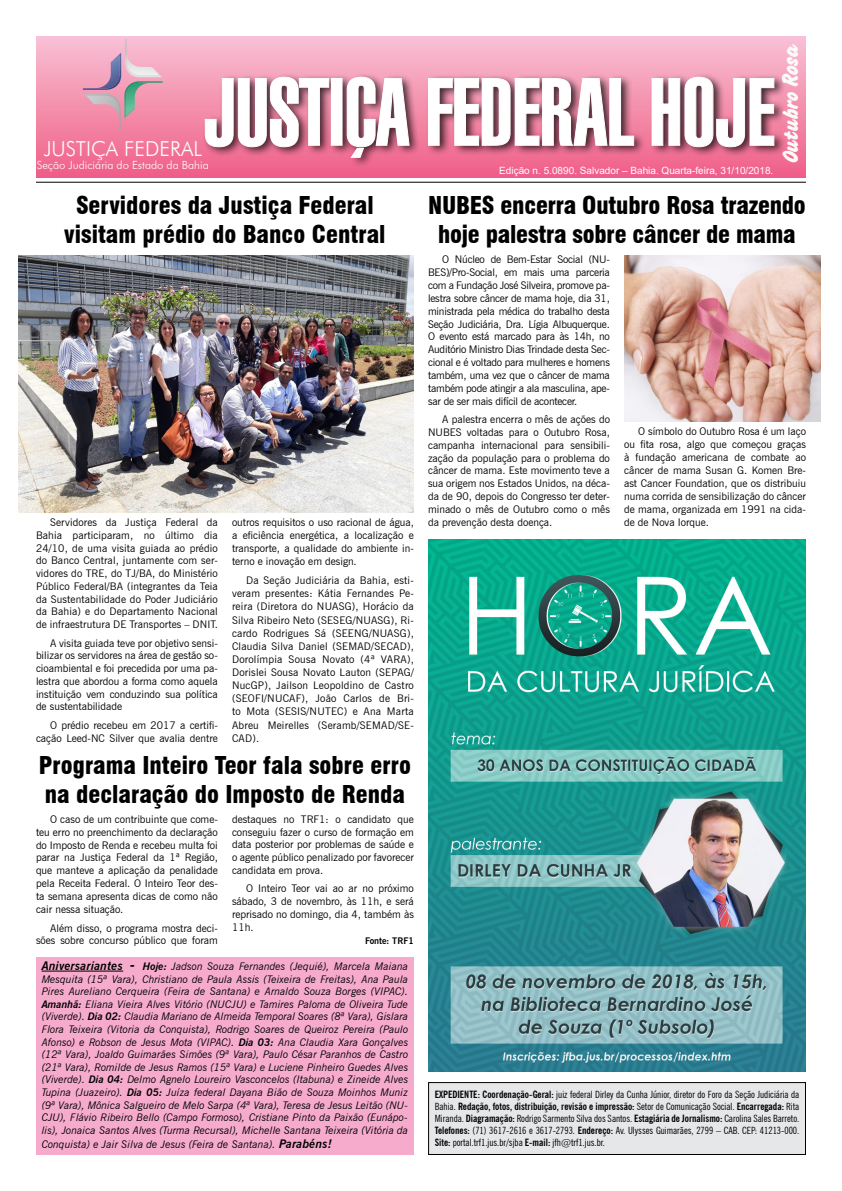
<style>
.page{position:relative;width:842px;height:1191px;background:#fff}
.page>*{position:absolute;margin:0;border:0;box-sizing:border-box;transform-origin:0 0}
.t1{font:900 extra-condensed 92.6px "Swiss 911 BT";color:#fff;scale:1.08 1}
.t2{font:900 condensed 24px/28.8px "Swiss 721 BT";color:#000;text-align:center}
.t3{font:800 23px "Challenge";color:#fafafa}
.t4{font:300 20.6px "Futura BT";color:#fff}
.t5{font:300 11.3px "Futura BT";color:#fff}
.t6{font:10.5px/12.8px "News Gothic BT";color:#000;text-align:justify}
.t7{font:italic 10.5px/12.6px "News Gothic BT";color:#000;text-align:justify}
.t8{font:condensed 10px/12px "News Gothic BT";color:#000;text-align:justify}
.t9{font:10px "Arial";color:#fff}
.t10{font:700 9px "News Gothic BT";color:#000}
.s1{font-size:24px}
.s2{font-weight:700;font-size:12px}
.s3{font-weight:700;font-size:16px}
.s4{font-weight:700}
</style>
<div class="page">
<hr style="left:36px;top:182px;width:770px;height:1px;background:#000">
<div style="left:429px;top:1082px;width:376px;height:72px;background:#e6e7e8"></div>
<div style="left:428px;top:1082px;width:378px;height:73px;border:1px solid #000"></div>
<div style="left:36px;top:957px;width:378px;height:198px;background:#f6abcc"></div>
<hr style="left:42px;top:970px;width:81px;height:1px;background:#000">
<div style="left:36px;top:36px;width:770px;height:141px;background:linear-gradient(to bottom,#f8c1d5,#f05f87)"></div>
<div style="left:202px;top:73px;width:584px;height:95px;background:#000;opacity:.75"></div>
<svg style="left:205px;top:77px;width:124px;height:70px;background:#a06979"></svg>
<div style="left:331px;top:79px;width:11px;height:66px;border:1px solid #fff"></div>
<svg style="left:347px;top:77px;width:63px;height:81px;background:#9e6475"></svg>
<svg style="left:428px;top:78px;width:206px;height:68px;background:#9b6776"></svg>
<svg style="left:652px;top:77px;width:122px;height:70px;background:#9b6776"></svg>
<img style="left:160px;top:81px;width:3px;height:37px">
<img style="left:160px;top:39px;width:2px;height:38px">
<svg style="left:83px;top:39px;width:77px;height:93px;background:#dea4ba"></svg>
<img style="left:84px;top:94px;width:37px;height:38px">
<img style="left:428px;top:539px;width:378px;height:532px">
<img style="left:624px;top:255px;width:196px;height:166px">
<img style="left:19px;top:255px;width:395px;height:257px">
<h3 class="t3" style="left:777px;top:163px;width:121px;rotate:-90deg">Outubro <span class="s1">Rosa</span></h3>
<h1 class="t1" style="left:204px;top:62px;width:530px">JUSTIÇA FEDERAL HOJE</h1>
<h3 class="t4" style="left:44px;top:136px;width:160px">JUSTIÇA FEDERAL</h3>
<p class="t5" style="left:37px;top:158px;width:174px">Seção Judiciária do Estado da Bahia</p>
<h2 class="t2" style="left:64px;top:191px;width:323px">Servidores da Justiça Federal visitam prédio do Banco Central</h2>
<p class="t9" style="left:499px;top:164px;width:276px">Edição n. 5.0890. Salvador – Bahia. Quarta-feira, 31/10/2018.</p>
<h2 class="t2" style="left:428px;top:191px;width:379px">NUBES encerra Outubro Rosa trazendo hoje palestra sobre câncer de mama</h2>
<p class="t6" style="left:36px;top:516px;width:183px;text-indent:14px">Servidores da Justiça Federal da Bahia participaram, no último dia 24/10, de uma visita guiada ao prédio do Banco Central, juntamente com ser&shy;vidores do TRE, do TJ/BA, do Ministério Público Federal/BA (integrantes da Teia da Sustentabilidade do Poder Judiciário da Bahia) e do Departamento Nacional de infraestrutura DE Transportes – DNIT.</p>
<p class="t6" style="left:36px;top:636px;width:183px;text-indent:14px">A visita guiada teve por objetivo sensi&shy;bilizar os servidores na área de gestão so&shy;cioambiental e foi precedida por uma pa&shy;lestra que abordou a forma como aquela instituição vem conduzindo sua política de sustentabilidade</p>
<p class="t6" style="left:36px;top:718px;width:183px;text-align:right">O prédio recebeu em 2017 a certifi&shy;cação Leed-NC Silver que avalia dentre</p>
<p class="t6" style="left:232px;top:515px;width:183px;line-height:13.1px">outros requisitos o uso racional de água, a eficiência energética, a localização e transporte, a qualidade do ambiente in&shy;terno e inovação em design.</p>
<p class="t6" style="left:232px;top:574px;width:183px;line-height:13.1px;text-indent:14px">Da Seção Judiciária da Bahia, esti&shy;veram presentes: Kátia Fernandes Pe&shy;reira (Diretora do NUASG), Horácio da Silva Ribeiro Neto (SESEG/NUASG), Ri&shy;cardo Rodrigues Sá (SEENG/NUASG), Claudia Silva Daniel (SEMAD/SECAD), Dorolímpia Sousa Novato (4ª VARA), Dorislei Sousa Novato Lauton (SEPAG/ NucGP), Jailson Leopoldino de Castro (SEOFI/NUCAF), João Carlos de Bri&shy;to Mota (SESIS/NUTEC) e Ana Marta Abreu Meirelles (Seramb/SEMAD/SE-CAD).</p>
<h2 class="t2" style="left:39px;top:751px;width:374px;text-align:left">Programa Inteiro Teor fala sobre erro na declaração do Imposto de Renda</h2>
<p class="t6" style="left:36px;top:812px;width:183px;text-indent:14px">O caso de um contribuinte que come&shy;teu erro no preenchimento da declaração do Imposto de Renda e recebeu multa foi parar na Justiça Federal da 1ª Região, que manteve a aplicação da penalidade pela Receita Federal. O Inteiro Teor des&shy;ta semana apresenta dicas de como não cair nessa situação.</p>
<p class="t6" style="left:36px;top:921px;width:183px;text-align:right">Além disso, o programa mostra deci&shy;sões sobre concurso público que foram</p>
<p class="t6" style="left:232px;top:812px;width:183px">destaques no TRF1: o candidato que conseguiu fazer o curso de formação em data posterior por problemas de saúde e o agente público penalizado por favorecer candidata em prova.</p>
<p class="t6" style="left:232px;top:882px;width:183px;text-indent:14px">O Inteiro Teor vai ao ar no próximo sábado, 3 de novembro, às 11h, e será reprisado no domingo, dia 4, também às 11h.</p>
<p class="t10" style="left:365px;top:935px;width:50px">Fonte: TRF1</p>
<p class="t7" style="left:42px;top:959px;width:368px"><span class="s2">Aniversariantes</span> <span class="s3">-</span> <span class="s4">Hoje:</span> Jadson Souza Fernandes (Jequié), Marcela Maiana Mesquita (15ª Vara), Christiano de Paula Assis (Teixeira de Freitas), Ana Paula Pires Aureliano Cerqueira (Feira de Santana) e Arnaldo Souza Borges (VIPAC).<br><span class="s4">Amanhã:</span> Eliana Vieira Alves Vitório (NUCJU) e Tamires Paloma de Oliveira Tude (Viverde). <span class="s4">Dia 02:</span> Claudia Mariano de Almeida Temporal Soares (8ª Vara), Gislara Flora Teixeira (Vitoria da Conquista), Rodrigo Soares de Queiroz Pereira (Paulo Afonso) e Robson de Jesus Mota (VIPAC). <span class="s4">Dia 03:</span> Ana Claudia Xara Gonçalves (12ª Vara), Joaldo Guimarães Simões (9ª Vara), Paulo César Paranhos de Castro (21ª Vara), Romilde de Jesus Ramos (15ª Vara) e Luciene Pinheiro Guedes Alves (Viverde). <span class="s4">Dia 04:</span> Delmo Agnelo Loureiro Vasconcelos (Itabuna) e Zineide Alves Tupina (Juazeiro). <span class="s4">Dia 05:</span> Juíza federal Dayana Bião de Souza Moinhos Muniz (9ª Vara), Mônica Salgueiro de Melo Sarpa (4ª Vara), Teresa de Jesus Leitão (NU-CJU), Flávio Ribeiro Bello (Campo Formoso), Cristiane Pinto da Paixão (Eunápo&shy;lis), Jonaica Santos Alves (Turma Recursal), Michelle Santana Teixeira (Vitória da</p>
<p class="t7" style="left:42px;top:1138px;width:292px">Conquista) e Jair Silva de Jesus (Feira de Santana). <span class="s2">Parabéns!</span></p>
<p class="t6" style="left:428px;top:253px;width:183px;text-indent:14px">O Núcleo de Bem-Estar Social (NU-BES)/Pro-Social, em mais uma parceria com a Fundação José Silveira, promove pa&shy;lestra sobre câncer de mama hoje, dia 31, ministrada pela médica do trabalho desta Seção Judiciária, Dra. Lígia Albuquerque.<br>O evento está marcado para às 14h, no Auditório Ministro Dias Trindade desta Sec&shy;cional e é voltado para mulheres e homens também, uma vez que o câncer de mama também pode atingir a ala masculina, ape&shy;sar de ser mais difícil de acontecer.</p>
<p class="t6" style="left:428px;top:413px;width:183px;text-indent:14px">A palestra encerra o mês de ações do NUBES voltadas para o Outubro Rosa, campanha internacional para sensibili&shy;zação da população para o problema do câncer de mama. Este movimento teve a sua origem nos Estados Unidos, na déca&shy;da de 90, depois do Congresso ter deter&shy;minado o mês de Outubro como o mês da prevenção desta doença.</p>
<p class="t6" style="left:624px;top:425px;width:183px;text-indent:14px">O símbolo do Outubro Rosa é um laço ou fita rosa, algo que começou graças à fundação americana de combate ao câncer de mama Susan G. Komen Bre&shy;ast Cancer Foundation, que os distribuiu numa corrida de sensibilização do câncer de mama, organizada em 1991 na cida&shy;de de Nova Iorque.</p>
<p class="t8" style="left:435px;top:1088px;width:366px"><span class="s4">EXPEDIENTE: Coordenação-Geral:</span> juiz federal Dirley da Cunha Júnior, diretor do Foro da Seção Judiciária da Bahia. <span class="s4">Redação, fotos, distribuição, revisão e impressão:</span> Setor de Comunicação Social. <span class="s4">Encarregada:</span> Rita Miranda. <span class="s4">Diagramação:</span> Rodrigo Sarmento Silva dos Santos. <span class="s4">Estagiária de Jornalismo:</span> Carolina Sales Barreto.<br><span class="s4">Telefones:</span> (71) 3617-2616 e 3617-2793. <span class="s4">Endereço:</span> Av. Ulysses Guimarães, 2799 – CAB. CEP: 41213-000.<br><span class="s4">Site:</span> portal.trf1.jus.br/sjba <span class="s4">E-mail:</span> jfh@trf1.jus.br.</p>
</div>
